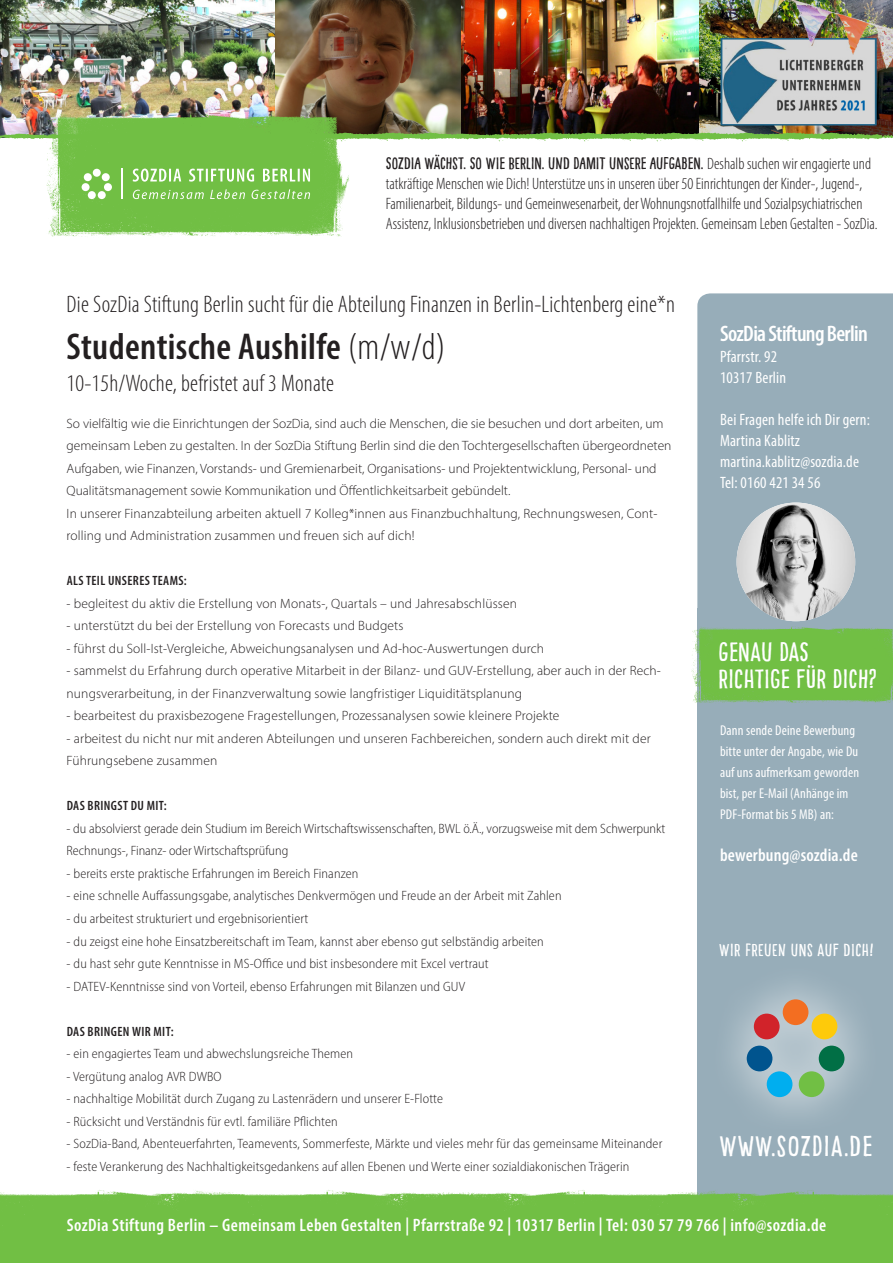
<style>
.page{position:relative;width:893px;height:1263px;background:#fff}
.page>*{position:absolute;margin:0;border:0;box-sizing:border-box;transform-origin:0 0}
.t1{font:600 condensed 37.5px "Myriad Pro";letter-spacing:.01em;color:#231f20}
.t2{font:28.5px "Pinto NO 01";letter-spacing:.04em;color:#fff}
.t3{font:26.25px/26.2px "Pinto NO 01";letter-spacing:.01em;color:#fff}
.t4{font:300 condensed 24px "Myriad Pro";letter-spacing:.01em;color:#231f20}
.t5{font:600 condensed 22.5px "Myriad Pro";letter-spacing:-.03em;color:#fff}
.t6{font:600 condensed 18px "Myriad Pro";letter-spacing:.025em;color:#fff}
.t7{font:17.25px "Pinto NO 01";letter-spacing:.025em;color:#fff}
.t8{font:300 condensed 16.5px/19.8px "Myriad Pro";color:#231f20}
.t9{font:condensed 16.5px/21px "Myriad Pro";letter-spacing:.01em;color:#fff}
.t10{font:condensed 14.25px/21px "Myriad Pro";letter-spacing:.01em;color:#fff}
.t11{font:300 13.5px/22.5px "Myriad Pro";letter-spacing:.01em;color:#231f20}
.t12{font:300 semi-condensed 13.5px/22.5px "Myriad Pro";letter-spacing:.01em;color:#231f20}
.t13{font:600 condensed 13.5px "Myriad Pro";letter-spacing:.03em;color:#231f20}
.s1{font-family:"Pinto NO 01";font-weight:400;font-stretch:normal}
.s2{font-weight:300}
</style>
<div class="page">
<img style="left:699px;top:0;width:194px;height:120px">
<img style="left:0;top:0;width:276px;height:120px">
<img style="left:461px;top:0;width:238px;height:120px">
<img style="left:276px;top:0;width:185px;height:120px">
<div style="left:697px;top:608px;width:196px;height:592px;background:#97adb9"></div>
<img style="left:46px;top:112px;width:303px;height:125px">
<img style="left:0;top:1190px;width:183px;height:73px">
<img style="left:728px;top:1190px;width:165px;height:73px">
<img style="left:183px;top:1190px;width:242px;height:73px">
<img style="left:425px;top:1190px;width:303px;height:73px">
<div style="left:697px;top:293px;width:196px;height:329px;background:#97adb9"></div>
<svg style="left:731px;top:985px;width:129px;height:130px;fill:#a7bac4"></svg>
<div style="left:799px;top:1071px;width:25px;height:26px;background:#71bf44;border-radius:50%"></div>
<div style="left:819px;top:1045px;width:25px;height:26px;background:#016f45;border-radius:50%"></div>
<div style="left:754px;top:1013px;width:26px;height:26px;background:#d1232a;border-radius:50%"></div>
<div style="left:783px;top:999px;width:25px;height:26px;background:#f36e21;border-radius:50%"></div>
<div style="left:747px;top:1045px;width:25px;height:26px;background:#00548e;border-radius:50%"></div>
<div style="left:767px;top:1071px;width:25px;height:26px;background:#00aeef;border-radius:50%"></div>
<div style="left:812px;top:1013px;width:25px;height:26px;background:#feca0a;border-radius:50%"></div>
<img style="left:691px;top:626px;width:202px;height:77px">
<img style="left:0;top:120px;width:157px;height:39px">
<img style="left:157px;top:120px;width:244px;height:39px">
<img style="left:401px;top:120px;width:157px;height:22px">
<img style="left:558px;top:120px;width:335px;height:22px">
<img style="left:737px;top:503px;width:118px;height:118px;border-radius:59px">
<svg style="left:133px;top:189px;width:177px;height:10px;background:#8ecc6b"></svg>
<hr style="left:121px;top:169px;width:2px;height:30px;background:#fff">
<div style="left:98px;top:191px;width:8px;height:8px;background:#fff;border-radius:50%"></div>
<div style="left:104px;top:183px;width:8px;height:8px;background:#fff;border-radius:50%"></div>
<div style="left:84px;top:173px;width:8px;height:8px;background:#fff;border-radius:50%"></div>
<div style="left:93px;top:169px;width:8px;height:8px;background:#fff;border-radius:50%"></div>
<div style="left:82px;top:183px;width:8px;height:8px;background:#fff;border-radius:50%"></div>
<div style="left:88px;top:191px;width:8px;height:8px;background:#fff;border-radius:50%"></div>
<div style="left:102px;top:173px;width:8px;height:8px;background:#fff;border-radius:50%"></div>
<svg style="left:133px;top:169px;width:177px;height:13px"></svg>
<p class="t8" style="left:386px;top:154px;width:493px"><span class="s1">SOZDIA WÄCHST. SO WIE BERLIN. UND DAMIT UNSERE AUFGABEN.</span> Deshalb suchen wir engagierte und tatkräftige Menschen wie Dich! Unterstütze uns in unseren über 50 Einrichtungen der Kinder-, Jugend-, Familienarbeit, Bildungs- und Gemeinwesenarbeit, der Wohnungsnotfallhilfe und Sozialpsychiatrischen Assistenz, Inklusionsbetrieben und diversen nachhaltigen Projekten. Gemeinsam Leben Gestalten - SozDia.</p>
<p class="t4" style="left:67px;top:290px;width:610px">Die SozDia Stiftung Berlin sucht für die Abteilung Finanzen in Berlin-Lichtenberg eine*n</p>
<p class="t1" style="left:67px;top:323px;width:380px">Studentische Aushilfe <span class="s2">(m/w/d)</span></p>
<p class="t4" style="left:67px;top:368px;width:269px">10-15h/Woche, befristet auf 3 Monate</p>
<p class="t11" style="left:67px;top:412px;width:606px">So vielfältig wie die Einrichtungen der SozDia, sind auch die Menschen, die sie besuchen und dort arbeiten, um gemeinsam Leben zu gestalten. In der SozDia Stiftung Berlin sind die den Tochtergesellschaften übergeordneten Aufgaben, wie Finanzen, Vorstands- und Gremienarbeit, Organisations- und Projektentwicklung, Personal- und Qualitätsmanagement sowie Kommunikation und Öffentlichkeitsarbeit gebündelt.</p>
<p class="t11" style="left:67px;top:502px;width:592px">In unserer Finanzabteilung arbeiten aktuell 7 Kolleg*innen aus Finanzbuchhaltung, Rechnungswesen, Cont&shy;rolling und Administration zusammen und freuen sich auf dich!</p>
<p class="t13" style="left:67px;top:573px;width:122px">ALS TEIL UNSERES TEAMS:</p>
<p class="t11" style="left:67px;top:592px;width:452px">- begleitest du aktiv die Erstellung von Monats-, Quartals – und Jahresabschlüssen</p>
<p class="t11" style="left:67px;top:615px;width:338px">- unterstützt du bei der Erstellung von Forecasts und Budgets</p>
<p class="t11" style="left:67px;top:637px;width:479px">- führst du Soll-Ist-Vergleiche, Abweichungsanalysen und Ad-hoc-Auswertungen durch</p>
<p class="t11" style="left:67px;top:660px;width:596px">- sammelst du Erfahrung durch operative Mitarbeit in der Bilanz- und GUV-Erstellung, aber auch in der Rech&shy;nungsverarbeitung, in der Finanzverwaltung sowie langfristiger Liquiditätsplanung</p>
<p class="t11" style="left:67px;top:705px;width:494px">- bearbeitest du praxisbezogene Fragestellungen, Prozessanalysen sowie kleinere Projekte</p>
<p class="t11" style="left:67px;top:727px;width:586px">- arbeitest du nicht nur mit anderen Abteilungen und unseren Fachbereichen, sondern auch direkt mit der<br>Führungsebene zusammen</p>
<p class="t13" style="left:67px;top:798px;width:102px">DAS BRINGST DU MIT:</p>
<p class="t12" style="left:67px;top:817px;width:600px">- du absolvierst gerade dein Studium im Bereich Wirtschaftswissenschaften, BWL ö.Ä., vorzugsweise mit dem Schwerpunkt<br>Rechnungs-, Finanz- oder Wirtschaftsprüfung</p>
<p class="t12" style="left:67px;top:862px;width:293px">- bereits erste praktische Erfahrungen im Bereich Finanzen</p>
<p class="t12" style="left:67px;top:885px;width:496px">- eine schnelle Auffassungsgabe, analytisches Denkvermögen und Freude an der Arbeit mit Zahlen</p>
<p class="t12" style="left:67px;top:907px;width:243px">- du arbeitest strukturiert und ergebnisorientiert</p>
<p class="t12" style="left:67px;top:930px;width:479px">- du zeigst eine hohe Einsatzbereitschaft im Team, kannst aber ebenso gut selbständig arbeiten</p>
<p class="t12" style="left:67px;top:952px;width:424px">- du hast sehr gute Kenntnisse in MS-Office und bist insbesondere mit Excel vertraut</p>
<p class="t12" style="left:67px;top:975px;width:400px">- DATEV-Kenntnisse sind von Vorteil, ebenso Erfahrungen mit Bilanzen und GUV</p>
<p class="t13" style="left:67px;top:1023px;width:108px">DAS BRINGEN WIR MIT:</p>
<p class="t12" style="left:67px;top:1042px;width:288px">- ein engagiertes Team und abwechslungsreiche Themen</p>
<p class="t12" style="left:67px;top:1065px;width:157px">- Vergütung analog AVR DWBO</p>
<p class="t12" style="left:67px;top:1087px;width:378px">- nachhaltige Mobilität durch Zugang zu Lastenrädern und unserer E-Flotte</p>
<p class="t12" style="left:67px;top:1110px;width:273px">- Rücksicht und Verständnis für evtl. familiäre Pflichten</p>
<p class="t12" style="left:67px;top:1132px;width:597px">- SozDia-Band, Abenteuerfahrten, Teamevents, Sommerfeste, Märkte und vieles mehr für das gemeinsame Miteinander</p>
<p class="t12" style="left:67px;top:1155px;width:564px">- feste Verankerung des Nachhaltigkeitsgedankens auf allen Ebenen und Werte einer sozialdiakonischen Trägerin</p>
<p class="t5" style="left:720px;top:319px;width:149px">SozDia Stiftung Berlin</p>
<p class="t9" style="left:720px;top:346px;width:59px">Pfarrstr. 92</p>
<p class="t9" style="left:720px;top:367px;width:68px">10317 Berlin</p>
<p class="t9" style="left:720px;top:409px;width:151px">Bei Fragen helfe ich Dir gern:<br>Martina Kablitz</p>
<p class="t9" style="left:720px;top:451px;width:140px">martina.kablitz@sozdia.de</p>
<p class="t9" style="left:720px;top:472px;width:102px">Tel: 0160 421 34 56</p>
<p class="t3" style="left:719px;top:639px;width:159px">GENAU DAS<br>RICHTIGE FÜR DICH?</p>
<p class="t10" style="left:720px;top:720px;width:141px">Dann sende Deine Bewerbung bitte unter der Angabe, wie Du auf uns aufmerksam geworden bist, per E-Mail (Anhänge im<br>PDF-Format bis 5 MB) an:</p>
<p class="t6" style="left:720px;top:844px;width:139px">bewerbung@sozdia.de</p>
<p class="t7" style="left:719px;top:940px;width:156px">WIR FREUEN UNS AUF DICH!</p>
<p class="t2" style="left:719px;top:1129px;width:154px">WWW.SOZDIA.DE</p>
<p class="t6" style="left:67px;top:1214px;width:761px">SozDia Stiftung Berlin – Gemeinsam Leben Gestalten | Pfarrstraße 92 | 10317 Berlin | Tel: 030 57 79 766 | info@sozdia.de</p>
</div>
